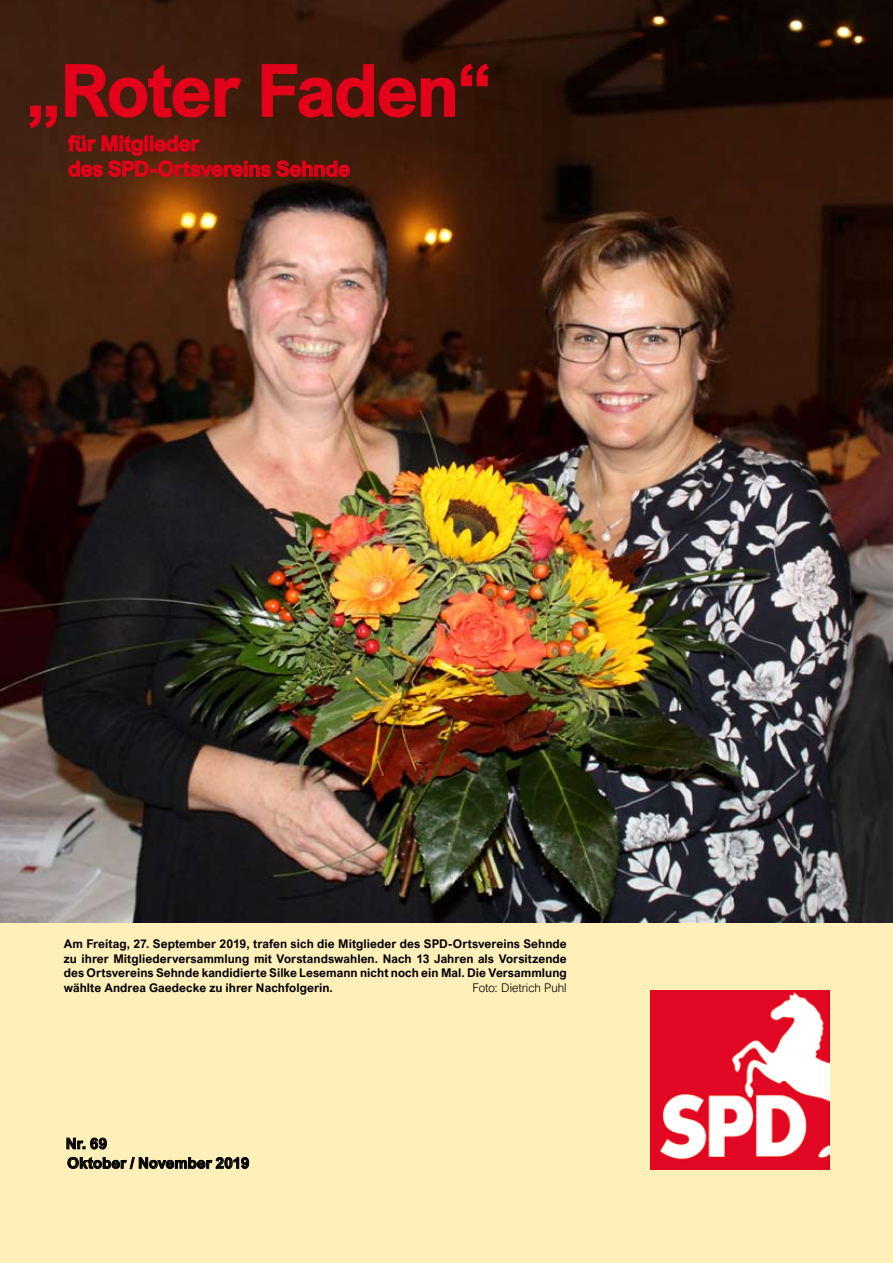
<style>
.page{position:relative;width:893px;height:1263px;background:#fff}
.page>*{position:absolute;margin:0;border:0;box-sizing:border-box;transform-origin:0 0}
.t1{font:700 72px "Arial Nova";letter-spacing:-.025em;color:#e2001a}
.t2{font:700 21px/25.2px "Arial Nova";letter-spacing:-.015em;color:#e2001a}
.t3{font:700 15px/19.5px "Arial Nova";letter-spacing:.01em;color:#000}
.t4{font:700 12px/14.4px "Arial Nova";letter-spacing:.005em;color:#000;text-align:justify}
.t5{font:300 12px "Arial Nova";color:#000}
</style>
<div class="page">
<div style="left:0;top:923px;width:893px;height:340px;background:#fff0b9"></div>
<img style="left:0;top:0;width:893px;height:923px">
<svg style="left:29px;top:105px;width:28px;height:23px"></svg>
<svg style="left:65px;top:64px;width:176px;height:54px;background:#501c0f"></svg>
<svg style="left:261px;top:64px;width:194px;height:54px;background:#4b160b"></svg>
<svg style="left:461px;top:63px;width:28px;height:24px"></svg>
<svg style="left:68px;top:135px;width:282px;height:42px;background:#641b0f"></svg>
<svg style="left:66px;top:1137px;width:41px;height:13px"></svg>
<svg style="left:67px;top:1157px;width:182px;height:12px"></svg>
<img style="left:651px;top:991px;width:178px;height:178px">
<h1 class="t1" style="left:26px;top:49px;width:468px">„Roter Faden“</h1>
<h2 class="t2" style="left:68px;top:131px;width:284px">für Mitglieder<br>des SPD-Ortsvereins Sehnde</h2>
<p class="t4" style="left:64px;top:937px;width:505px">Am Freitag, 27. September 2019, trafen sich die Mitglieder des SPD-Ortsvereins Sehnde zu ihrer Mitgliederversammlung mit Vorstandswahlen. Nach 13 Jahren als Vorsitzende des Ortsvereins Sehnde kandidierte Silke Lesemann nicht noch ein Mal. Die Versammlung wählte Andrea Gaedecke zu ihrer Nachfolgerin.</p>
<p class="t5" style="left:472px;top:980px;width:96px">Foto: Dietrich Puhl</p>
<p class="t3" style="left:66px;top:1134px;width:185px">Nr. 69<br>Oktober / November 2019</p>
</div>
